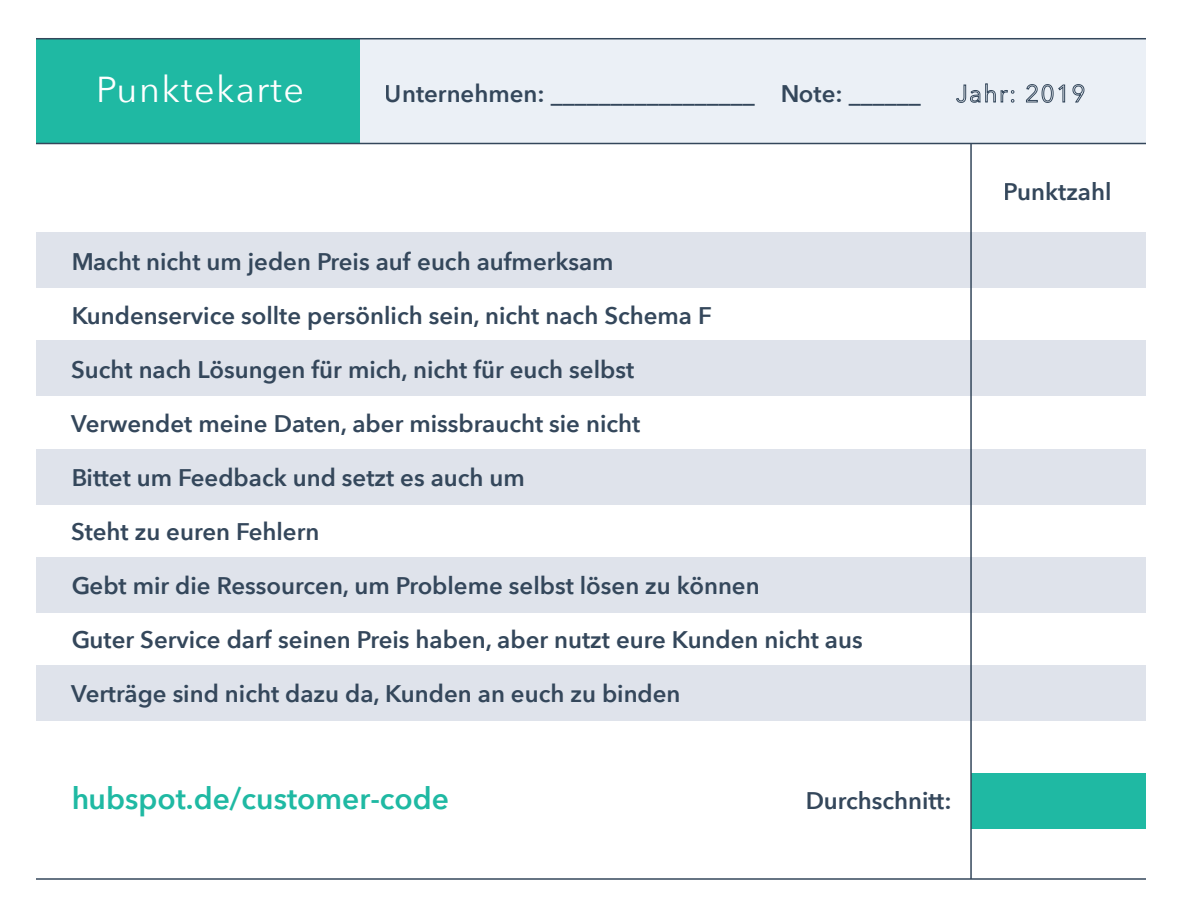
<style>
.page{position:relative;width:1188px;height:918px;background:#fff}
.page>*{position:absolute;margin:0;border:0;box-sizing:border-box;transform-origin:0 0}
.t1{font:36px "Avenir Next";letter-spacing:.04em;color:#fff}
.t2{font:600 30px "Avenir Next";color:#1fb9a3}
.t3{font:600 24px "Avenir Next";color:#34475b}
</style>
<div class="page">
<div style="left:971px;top:774px;width:175px;height:55px;background:#1fb9a3"></div>
<div style="left:36px;top:39px;width:324px;height:104px;background:#1fb9a3"></div>
<div style="left:36px;top:232px;width:1110px;height:55px;background:#dfe3eb"></div>
<div style="left:36px;top:341px;width:1110px;height:55px;background:#dfe3eb"></div>
<div style="left:36px;top:449px;width:1110px;height:55px;background:#dfe3eb"></div>
<div style="left:36px;top:558px;width:1110px;height:55px;background:#dfe3eb"></div>
<div style="left:36px;top:665px;width:1110px;height:55px;background:#dfe3eb"></div>
<div style="left:360px;top:39px;width:786px;height:104px;background:#ebf0f6"></div>
<hr style="left:970px;top:144px;width:2px;height:735px;background:#34475b">
<hr style="left:36px;top:143px;width:1110px;height:1px;background:#34475b">
<svg style="left:956px;top:83px;width:59px;height:20px"></svg>
<svg style="left:1026px;top:84px;width:39px;height:19px"></svg>
<svg style="left:1072px;top:84px;width:13px;height:19px"></svg>
<hr style="left:36px;top:38px;width:1110px;height:1px;background:#34475b">
<hr style="left:36px;top:878px;width:1110px;height:2px;background:#34475b">
<h1 class="t1" style="left:96px;top:59px;width:210px">Punktekarte</h1>
<p class="t3" style="left:385px;top:73px;width:537px">Unternehmen: _________________ Note: ______</p>
<p class="t3" style="left:71px;top:241px;width:544px">Macht nicht um jeden Preis auf euch aufmerksam</p>
<p class="t3" style="left:71px;top:295px;width:642px">Kundenservice sollte persönlich sein, nicht nach Schema F</p>
<p class="t3" style="left:71px;top:349px;width:565px">Sucht nach Lösungen für mich, nicht für euch selbst</p>
<p class="t3" style="left:71px;top:403px;width:571px">Verwendet meine Daten, aber missbraucht sie nicht</p>
<p class="t3" style="left:71px;top:457px;width:455px">Bittet um Feedback und setzt es auch um</p>
<p class="t3" style="left:71px;top:511px;width:250px">Steht zu euren Fehlern</p>
<p class="t3" style="left:71px;top:565px;width:690px">Gebt mir die Ressourcen, um Probleme selbst lösen zu können</p>
<p class="t3" style="left:71px;top:619px;width:793px">Guter Service darf seinen Preis haben, aber nutzt eure Kunden nicht aus</p>
<p class="t3" style="left:71px;top:673px;width:611px">Verträge sind nicht dazu da, Kunden an euch zu binden</p>
<p class="t2" style="left:71px;top:773px;width:380px">hubspot.de/customer-code</p>
<p class="t3" style="left:805px;top:780px;width:148px">Durchschnitt:</p>
<p class="t3" style="left:1004px;top:171px;width:109px">Punktzahl</p>
</div>
